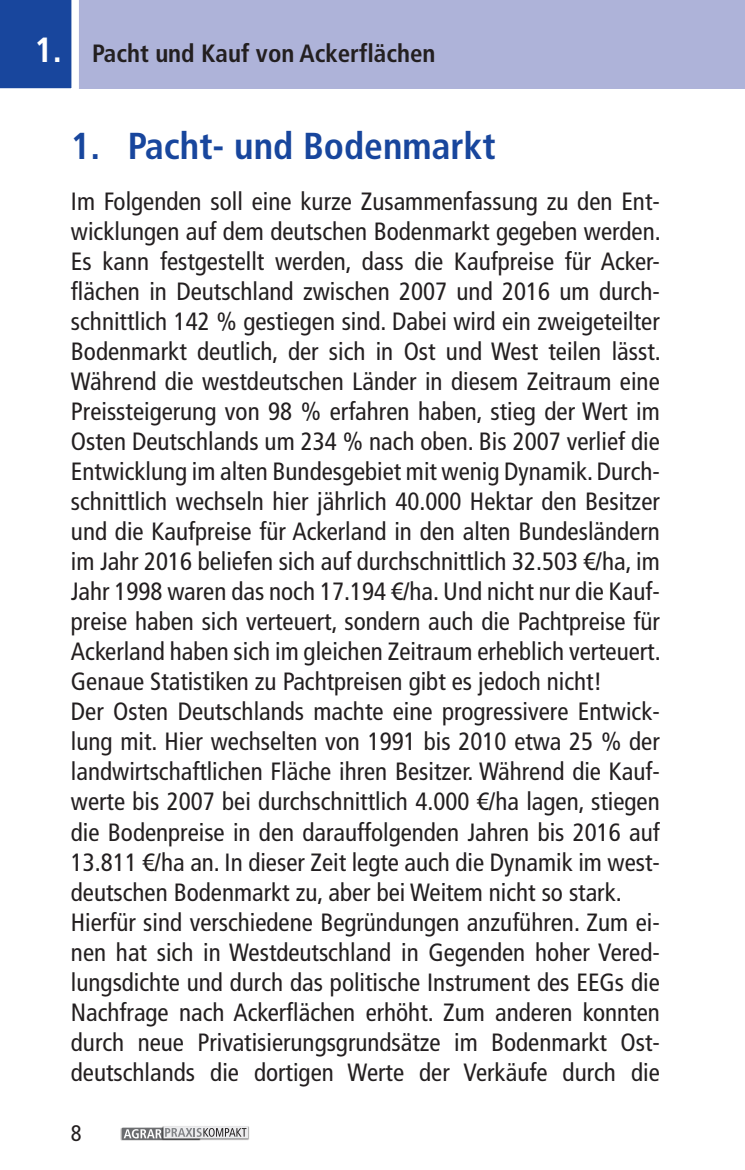
<style>
.page{position:relative;width:745px;height:1170px;background:#fff}
.page>*{position:absolute;margin:0;border:0;box-sizing:border-box;transform-origin:0 0}
.t1{font:700 condensed 37.5px "Frutiger LT Std";color:#18469d}
.t2{font:condensed 25px/30px "Frutiger LT Std";color:#231f20}
.t3{font:700 condensed 25px "Frutiger LT Std";color:#231f20}
.t4{font:condensed 22.5px "Frutiger LT Std";color:#231f20}
.s1{font-size:35px;color:#fff}
</style>
<div class="page">
<div style="left:0;top:0;width:744px;height:88px;background:#aeb3d9"></div>
<svg style="left:0;top:0;width:83px;height:89px;background:#355da9"></svg>
<img style="left:121px;top:1128px;width:40px;height:12px">
<div style="left:122px;top:1127px;width:78px;height:12px;background:#6c6d70"></div>
<img style="left:161px;top:1126px;width:88px;height:14px">
<div style="left:163px;top:1125px;width:85px;height:13px;background:#e7e7e8"></div>
<svg style="left:124px;top:1127px;width:122px;height:11px"></svg>
<p class="t3" style="left:35px;top:39px;width:402px"><span class="s1">1.</span> Pacht und Kauf von Ackerflächen</p>
<h1 class="t1" style="left:71px;top:123px;width:426px">1. Pacht- und Bodenmarkt</h1>
<p class="t2" style="left:71px;top:187px;width:591px">Im Folgenden soll eine kurze Zusammenfassung zu den Ent&shy;wicklungen auf dem deutschen Bodenmarkt gegeben werden.<br>Es kann festgestellt werden, dass die Kaufpreise für Acker&shy;flächen in Deutschland zwischen 2007 und 2016 um durch&shy;schnittlich 142 % gestiegen sind. Dabei wird ein zweigeteilter Bodenmarkt deutlich, der sich in Ost und West teilen lässt.<br>Während die westdeutschen Länder in diesem Zeitraum eine Preissteigerung von 98 % erfahren haben, stieg der Wert im Osten Deutschlands um 234 % nach oben. Bis 2007 verlief die Entwicklung im alten Bundesgebiet mit wenig Dynamik. Durch&shy;schnittlich wechseln hier jährlich 40.000 Hektar den Besitzer und die Kaufpreise für Ackerland in den alten Bundesländern im Jahr 2016 beliefen sich auf durchschnittlich 32.503 €/ha, im Jahr 1998 waren das noch 17.194 €/ha. Und nicht nur die Kauf&shy;preise haben sich verteuert, sondern auch die Pachtpreise für Ackerland haben sich im gleichen Zeitraum erheblich verteuert.<br>Genaue Statistiken zu Pachtpreisen gibt es jedoch nicht!<br>Der Osten Deutschlands machte eine progressivere Entwick&shy;lung mit. Hier wechselten von 1991 bis 2010 etwa 25 % der landwirtschaftlichen Fläche ihren Besitzer. Während die Kauf&shy;werte bis 2007 bei durchschnittlich 4.000 €/ha lagen, stiegen die Bodenpreise in den darauffolgenden Jahren bis 2016 auf 13.811 €/ha an. In dieser Zeit legte auch die Dynamik im west&shy;deutschen Bodenmarkt zu, aber bei Weitem nicht so stark.<br>Hierfür sind verschiedene Begründungen anzuführen. Zum ei&shy;nen hat sich in Westdeutschland in Gegenden hoher Vered&shy;lungsdichte und durch das politische Instrument des EEGs die Nachfrage nach Ackerflächen erhöht. Zum anderen konnten durch neue Privatisierungsgrundsätze im Bodenmarkt Ost&shy;deutschlands die dortigen Werte der Verkäufe durch die</p>
<p class="t4" style="left:71px;top:1119px;width:12px">8</p>
</div>
